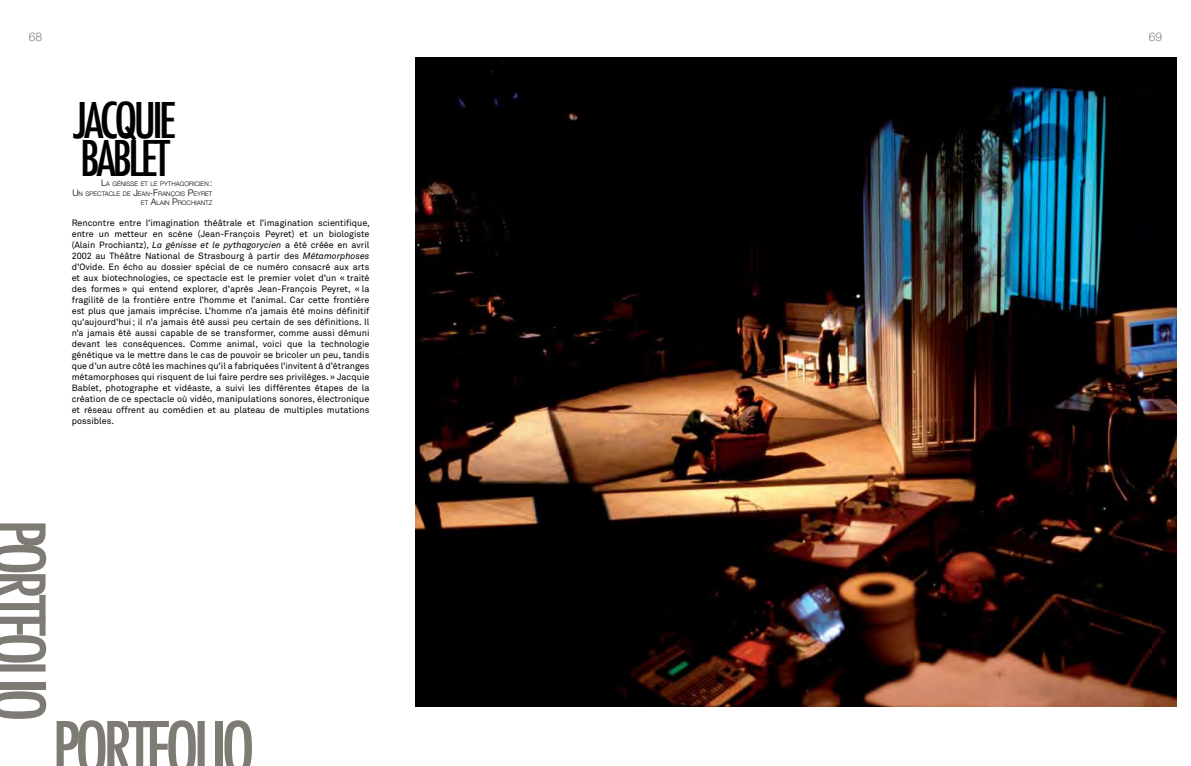
<style>
.page{position:relative;width:1191px;height:766px;background:#fff}
.page>*{position:absolute;margin:0;border:0;box-sizing:border-box;transform-origin:0 0}
.t1{font:500 condensed 70px "Futura";letter-spacing:-.075em;color:#7e7a74}
.t2{font:500 condensed 48px/38px "Futura";letter-spacing:-.075em;color:#000}
.t3{font:300 12px "Helvetica Neue";color:#7e7a74}
.t4{font:9px/11px "Akkurat";color:#000;text-align:justify}
.t5{font:300 6.3px/9.6px "Helvetica Neue";color:#000;text-align:right}
.s1{font-size:9px}
.s2{font-style:italic}
</style>
<div class="page">
<img style="left:416px;top:58px;width:760px;height:648px">
<h3 class="t3" style="left:29px;top:30px;width:15px">68</h3>
<h3 class="t3" style="left:1148px;top:30px;width:15px">69</h3>
<h2 class="t2" style="left:74px;top:101px;width:105px">JACQUIE<br>BABLET</h2>
<p class="t5" style="left:72px;top:179px;width:141px"><span class="s1">L</span>A GÉNISSE ET LE PYTHAGORICIEN <span class="s1">:<br>U</span> N SPECTACLE DE <span class="s1">J</span>EAN<span class="s1">-F</span>RANÇOIS <span class="s1">P</span>EYRET<br>ET <span class="s1">A</span>LAIN <span class="s1">P</span>ROCHIANTZ</p>
<p class="t4" style="left:72px;top:217px;width:300px">Rencontre entre l’imagination théâtrale et l’imagination scientifique, entre un metteur en scène (Jean-François Peyret) et un biologiste (Alain Prochiantz), <span class="s2">La génisse et le pythagorycien</span> a été créée en avril 2002 au Théâtre National de Strasbourg à partir des <span class="s2">Métamorphoses </span>d’Ovide. En écho au dossier spécial de ce numéro consacré aux arts et aux biotechnologies, ce spectacle est le premier volet d’un « traité des formes » qui entend explorer, d’après Jean-François Peyret, « la fragilité de la frontière entre l’homme et l’animal. Car cette frontière est plus que jamais imprécise. L’homme n’a jamais été moins définitif qu’aujourd’hui; il n’a jamais été aussi peu certain de ses définitions. Il n’a jamais été aussi capable de se transformer, comme aussi démuni devant les conséquences. Comme animal, voici que la technologie génétique va le mettre dans le cas de pouvoir se bricoler un peu, tandis que d’un autre côté les machines qu’il a fabriquées l’invitent à d’étranges métamorphoses qui risquent de lui faire perdre ses privilèges. » Jacquie Bablet, photographe et vidéaste, a suivi les différentes étapes de la création de ce spectacle où vidéo, manipulations sonores, électronique et réseau offrent au comédien et au plateau de multiples mutations possibles.</p>
<h1 class="t1" style="left:63px;top:519px;width:204px;rotate:90deg">PORTFOLIO</h1>
<h1 class="t1" style="left:53px;top:702px;width:204px">PORTFOLIO</h1>
</div>
